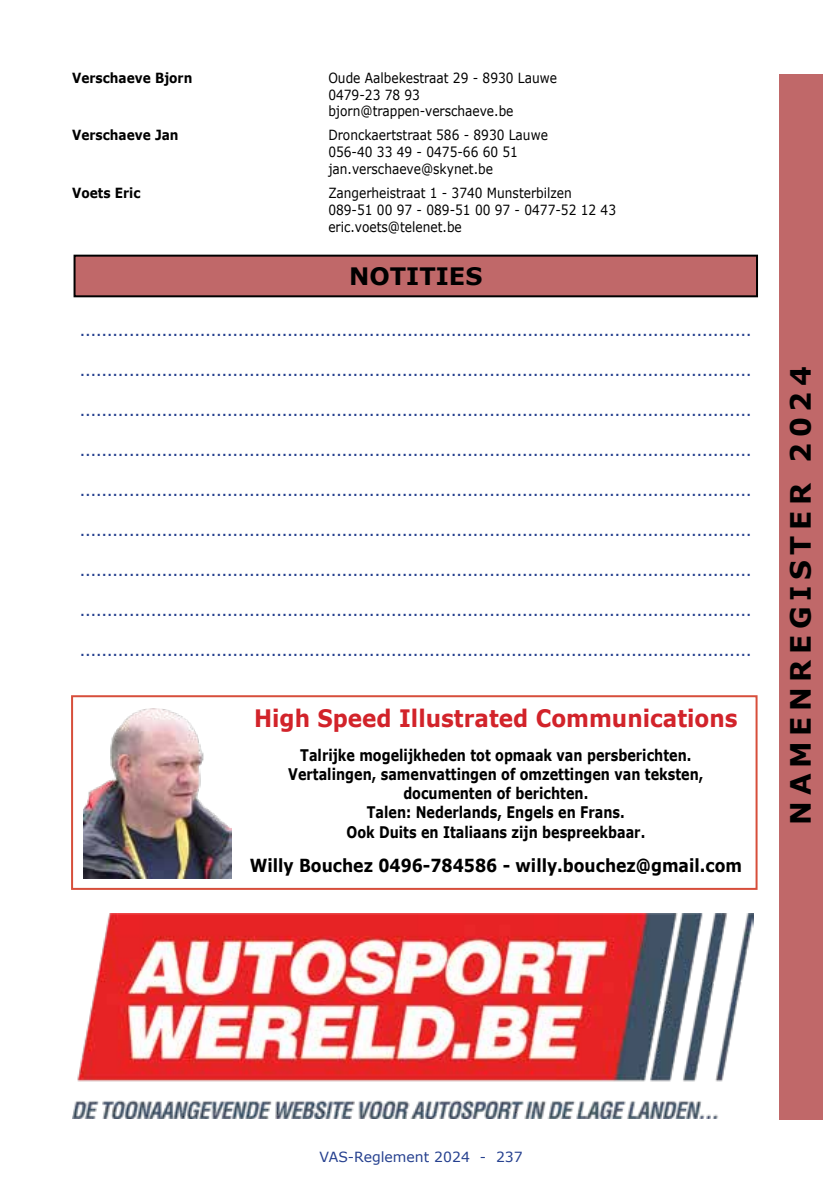
<style>
.page{position:relative;width:840px;height:1191px;background:#fff}
.page>*{position:absolute;margin:0;border:0;box-sizing:border-box;transform-origin:0 0}
.t1{font:700 28px "Verdana";letter-spacing:.2em;color:#000}
.t2{font:700 24px "Verdana";color:#d2232a;scale:.9 1}
.t3{font:700 24px "Verdana";color:#000}
.t4{font:20px/40px "Verdana";color:#25408f;text-align:justify}
.t5{font:700 18px "Verdana";color:#000;scale:.87 1}
.t6{font:700 16px/19.2px "Verdana";color:#000;text-align:center;scale:.8 1}
.t7{font:14px/16.8px "Verdana";color:#000;scale:.87 1}
.t8{font:700 14px "Verdana";color:#000;scale:.87 1}
.t9{font:14px "Verdana";color:#25408f}
</style>
<div class="page">
<div style="left:778px;top:74px;width:43px;height:1045px;background:#c06869"></div>
<img style="left:72px;top:913px;width:680px;height:206px">
<img style="left:84px;top:709px;width:147px;height:170px">
<div style="left:71px;top:695px;width:686px;height:195px;border:2px solid #d74e3b"></div>
<div style="left:74px;top:256px;width:682px;height:40px;background:#c06869"></div>
<div style="left:73px;top:255px;width:684px;height:42px;border:2px solid #000"></div>
<p class="t8" style="left:72px;top:69px;width:140px">Verschaeve Bjorn</p>
<p class="t7" style="left:328px;top:69px;width:264px">Oude Aalbekestraat 29 - 8930 Lauwe<br>0479-23 78 93 bjorn@trappen-verschaeve.be</p>
<p class="t8" style="left:72px;top:126px;width:124px">Verschaeve Jan</p>
<p class="t7" style="left:328px;top:127px;width:254px">Dronckaertstraat 586 - 8930 Lauwe<br>056-40 33 49 - 0475-66 60 51 jan.verschaeve@skynet.be</p>
<p class="t8" style="left:72px;top:184px;width:80px">Voets Eric</p>
<p class="t7" style="left:328px;top:184px;width:332px">Zangerheistraat 1 - 3740 Munsterbilzen<br>089-51 00 97 - 089-51 00 97 - 0477-52 12 43 eric.voets@telenet.be</p>
<p class="t3" style="left:349px;top:261px;width:135px">NOTITIES</p>
<p class="t4" style="left:80px;top:309px;width:672px">…………………………………………………………………………………………………………… …………………………………………………………………………………………………………… …………………………………………………………………………………………………………… …………………………………………………………………………………………………………… …………………………………………………………………………………………………………… …………………………………………………………………………………………………………… …………………………………………………………………………………………………………… …………………………………………………………………………………………………………… ……………………………………………………………………………………………………………</p>
<p class="t2" style="left:254px;top:703px;width:538px">High Speed Illustrated Communications</p>
<p class="t6" style="left:288px;top:745px;width:520px">Talrijke mogelijkheden tot opmaak van persberichten.<br>Vertalingen, samenvattingen of omzettingen van teksten, documenten of berichten.<br>Talen: Nederlands, Engels en Frans.<br>Ook Duits en Italiaans zijn bespreekbaar.</p>
<p class="t5" style="left:249px;top:854px;width:567px">Willy Bouchez 0496-784586 - willy.bouchez@gmail.com</p>
<h1 class="t1" style="left:782px;top:824px;width:460px;rotate:-90deg">NAMENREGISTER 2024</h1>
<p class="t9" style="left:319px;top:1147px;width:204px">VAS-Reglement 2024 - 237</p>
</div>
